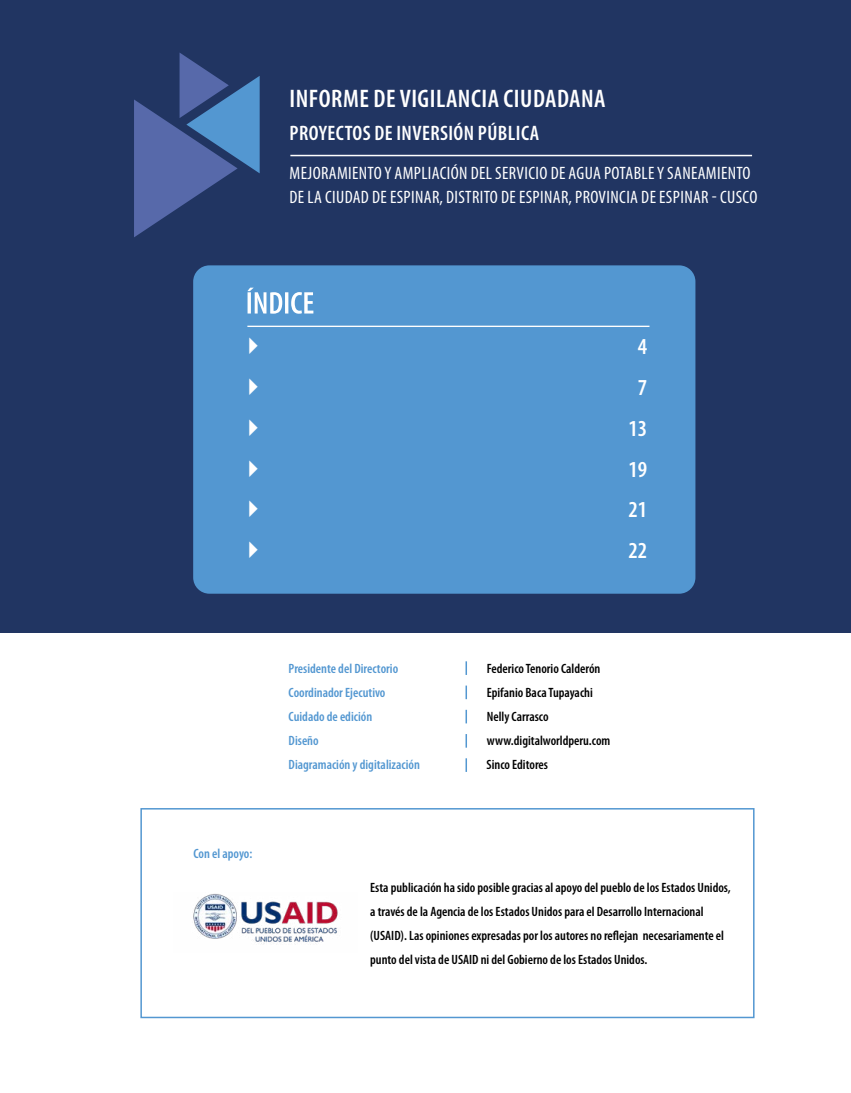
<style>
.page{position:relative;width:851px;height:1093px;background:#fff}
.page>*{position:absolute;margin:0;border:0;box-sizing:border-box;transform-origin:0 0}
.t1{font:600 condensed 25.5px "Myriad Pro";letter-spacing:.02em;color:#fff}
.t2{font:600 condensed 22.95px/40.8px "Myriad Pro";color:#fff;text-align:center}
.t3{font:600 condensed 21px "Myriad Pro";letter-spacing:.02em;color:#fff}
.t4{font:condensed 18px/24px "Myriad Pro";letter-spacing:.02em;color:#fff}
.t5{font:600 condensed 13.5px/24px "Myriad Pro";color:#000}
.t6{font:600 condensed 13.5px "Myriad Pro";color:#5397d1}
</style>
<div class="page">
<div style="left:0;top:0;width:850px;height:632px;background:#213562"></div>
<hr style="left:290px;top:155px;width:462px;height:1px;background:#fff">
<svg style="left:465px;top:661px;width:2px;height:14px"></svg>
<svg style="left:465px;top:685px;width:2px;height:14px"></svg>
<svg style="left:465px;top:710px;width:2px;height:13px"></svg>
<svg style="left:465px;top:734px;width:2px;height:14px"></svg>
<svg style="left:465px;top:758px;width:2px;height:14px"></svg>
<img style="left:193px;top:894px;width:145px;height:50px">
<svg style="left:134px;top:53px;width:125px;height:184px"></svg>
<div style="left:140px;top:808px;width:614px;height:210px;border:2px solid #5397d1"></div>
<div style="left:193px;top:265px;width:502px;height:329px;background:#5397d1;border-radius:16px"></div>
<svg style="left:247px;top:288px;width:66px;height:26px"></svg>
<hr style="left:247px;top:326px;width:402px;height:1px;background:#fff">
<h1 class="t1" style="left:289px;top:83px;width:317px">INFORME DE VIGILANCIA CIUDADANA</h1>
<h3 class="t3" style="left:289px;top:120px;width:251px">PROYECTOS DE INVERSIÓN PÚBLICA</h3>
<h3 class="t4" style="left:289px;top:160px;width:469px">MEJORAMIENTO Y AMPLIACIÓN DEL SERVICIO DE AGUA POTABLE Y SANEAMIENTO<br>DE LA CIUDAD DE ESPINAR, DISTRITO DE ESPINAR, PROVINCIA DE ESPINAR - CUSCO</h3>
<h2 class="t2" style="left:628px;top:326px;width:20px">4<br>7<br>13<br>19<br>21<br>22</h2>
<p class="t6" style="left:193px;top:845px;width:60px">Con el apoyo:</p>
<p class="t6" style="left:288px;top:660px;width:111px">Presidente del Directorio</p>
<p class="t5" style="left:486px;top:656px;width:115px">Federico Tenorio Calderón</p>
<p class="t6" style="left:288px;top:684px;width:98px">Coordinador Ejecutivo</p>
<p class="t5" style="left:486px;top:680px;width:108px">Epifanio Baca Tupayachi</p>
<p class="t6" style="left:288px;top:708px;width:85px">Cuidado de edición</p>
<p class="t5" style="left:486px;top:704px;width:63px">Nelly Carrasco</p>
<p class="t6" style="left:288px;top:732px;width:32px">Diseño</p>
<p class="t5" style="left:486px;top:728px;width:125px">www.digitalworldperu.com</p>
<p class="t6" style="left:288px;top:756px;width:133px">Diagramación y digitalización</p>
<p class="t5" style="left:486px;top:752px;width:63px">Sinco Editores</p>
<p class="t5" style="left:370px;top:876px;width:362px">Esta publicación ha sido posible gracias al apoyo del pueblo de los Estados Unidos, a través de la Agencia de los Estados Unidos para el Desarrollo Internacional (USAID). Las opiniones expresadas por los autores no reflejan necesariamente el punto del vista de USAID ni del Gobierno de los Estados Unidos.</p>
</div>
